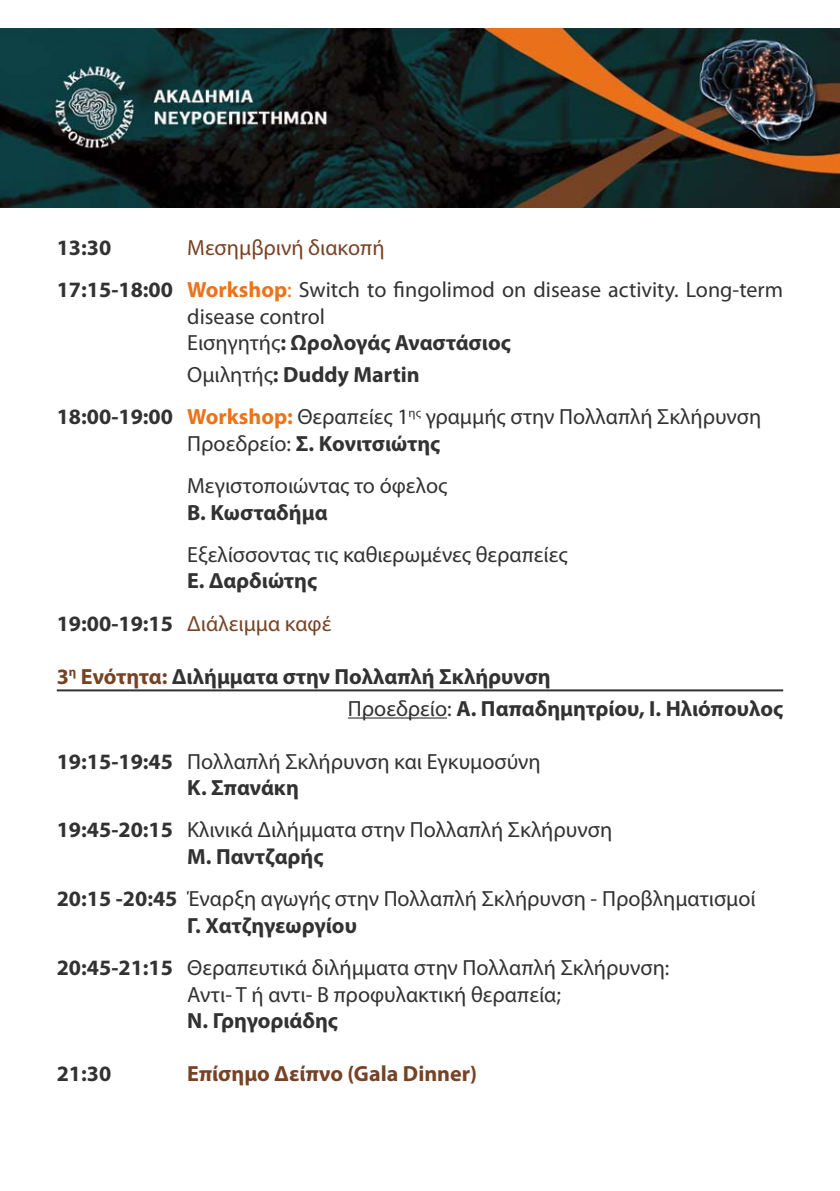
<style>
.page{position:relative;width:840px;height:1191px;background:#fff}
.page>*{position:absolute;margin:0;border:0;box-sizing:border-box;transform-origin:0 0}
.t1{font:22px/26.4px "Myriad Pro";color:#323232}
.t2{font:700 22px/42.4px "Myriad Pro";color:#323232}
.t3{font:700 22px "Myriad Pro";color:#774325}
.s1{color:#774325}
.s2{font-weight:700}
.s3{font-weight:700;color:#eb731c}
.s4{color:#eb731c}
.s5{font-weight:400;color:#774325}
.s6{font-weight:400}
</style>
<div class="page">
<img style="left:0;top:28px;width:839px;height:180px">
<hr style="left:57px;top:689px;width:725px;height:2px;background:#323232">
<hr style="left:348px;top:717px;width:99px;height:1px;background:#323232">
<p class="t1" style="left:57px;top:226px;width:727px;line-height:42.4px;text-indent:130px"><span class="s1">Μεσημβρινή διακοπή<br></span><span class="s2">17:15-18:00</span> <span class="s3">Workshop</span><span class="s4">:</span> Switch to fingolimod on disease activity. Long-term</p>
<p class="t1" style="left:187px;top:302px;width:325px">disease control<br>Εισηγητής<span class="s2">: Ωρολογάς Αναστάσιος</span></p>
<p class="t1" style="left:57px;top:353px;width:705px;line-height:42.4px;text-indent:130px">Ομιλητής<span class="s2">: Duddy Martin<br>18:00-19:00</span> <span class="s3">Workshop:</span> Θεραπείες 1<sup>ης</sup> γραμμής στην Πολλαπλή Σκλήρυνση</p>
<p class="t1" style="left:187px;top:422px;width:261px;line-height:42.4px">Προεδρείο: <span class="s2">Σ. Κονιτσιώτης<br></span>Μεγιστοποιώντας το όφελος</p>
<p class="t2" style="left:187px;top:490px;width:142px">Β. Κωσταδήμα</p>
<p class="t1" style="left:187px;top:541px;width:381px">Εξελίσσοντας τις καθιερωμένες θεραπείες</p>
<p class="t2" style="left:57px;top:559px;width:276px;text-indent:130px">Ε. Δαρδιώτης<br>19:00-19:15 <span class="s5">Διάλειμμα καφέ</span></p>
<p class="t2" style="left:348px;top:659px;width:436px;line-height:32px;text-indent:-291px"><span class="s1">3</span><sup>η</sup> <span class="s1">Ενότητα:</span> Διλήμματα στην Πολλαπλή Σκλήρυνση<br><span class="s6">Προεδρείο:</span> A. Παπαδημητρίου, Ι. Ηλιόπουλος</p>
<p class="t1" style="left:187px;top:747px;width:355px;text-indent:-130px"><span class="s2">19:15-19:45</span> Πολλαπλή Σκλήρυνση και Εγκυμοσύνη<br><span class="s2">Κ. Σπανάκη</span></p>
<p class="t1" style="left:187px;top:816px;width:426px;text-indent:-130px"><span class="s2">19:45-20:15</span> Κλινικά Διλήμματα στην Πολλαπλή Σκλήρυνση<br><span class="s2">Μ. Παντζαρής</span></p>
<p class="t1" style="left:187px;top:885px;width:569px;text-indent:-130px"><span class="s2">20:15 -20:45</span> Έναρξη αγωγής στην Πολλαπλή Σκλήρυνση - Προβληματισμοί<br><span class="s2">Γ. Χατζηγεωργίου</span></p>
<p class="t1" style="left:187px;top:954px;width:483px;text-indent:-130px"><span class="s2">20:45-21:15</span> Θεραπευτικά διλήμματα στην Πολλαπλή Σκλήρυνση:<br>Αντι- Τ ή αντι- Β προφυλακτική θεραπεία;</p>
<p class="t2" style="left:187px;top:998px;width:152px">N. Γρηγοριάδης</p>
<p class="t2" style="left:57px;top:1051px;width:56px">21:30</p>
<p class="t3" style="left:187px;top:1059px;width:291px">Επίσημο Δείπνο (Gala Dinner)</p>
<p class="t2" style="left:57px;top:225px;width:56px">13:30</p>
</div>
